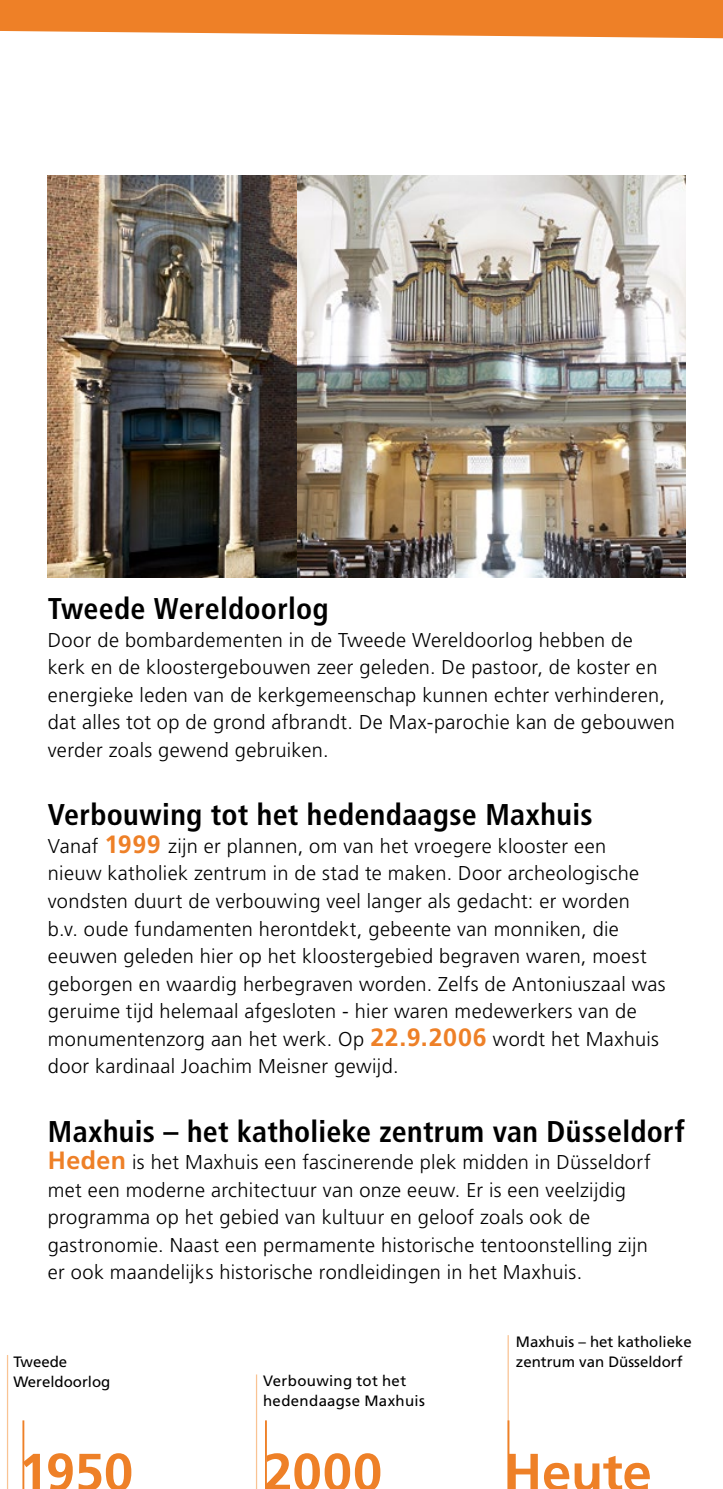
<style>
.page{position:relative;width:723px;height:1489px;background:#fff}
.page>*{position:absolute;margin:0;border:0;box-sizing:border-box;transform-origin:0 0}
.t1{font:700 52.5px "Frutiger";letter-spacing:-.005em;color:#ee8027}
.t2{font:700 condensed 30px "Frutiger";letter-spacing:.01em;color:#000}
.t3{font:300 20px/27.5px "Frutiger";letter-spacing:.015em;color:#000}
.t4{font:15px/20px "Frutiger";color:#000}
.t5{font:15px/20px "Frutiger";letter-spacing:.025em;color:#000}
.s1{font-weight:700;font-size:25px;color:#ee8027}
</style>
<div class="page">
<hr style="left:507px;top:1334px;width:2px;height:154px;background:#f9c393">
<hr style="left:7px;top:1354px;width:1px;height:134px;background:#f9c393">
<hr style="left:256px;top:1374px;width:1px;height:114px;background:#f9c393">
<hr style="left:22px;top:1420px;width:2px;height:68px;background:#ee8027">
<hr style="left:265px;top:1420px;width:2px;height:68px;background:#ee8027">
<hr style="left:507px;top:1420px;width:2px;height:68px;background:#ee8027">
<svg style="left:0;top:0;width:723px;height:38px;background:#ef8b3a"></svg>
<img style="left:48px;top:175px;width:250px;height:403px">
<img style="left:298px;top:175px;width:388px;height:403px">
<h2 class="t2" style="left:48px;top:591px;width:282px">Tweede Wereldoorlog</h2>
<p class="t3" style="left:48px;top:626px;width:629px">Door de bombardementen in de Tweede Wereldoorlog hebben de kerk en de kloostergebouwen zeer geleden. De pastoor, de koster en energieke leden van de kerkgemeenschap kunnen echter verhinderen, dat alles tot op de grond afbrandt. De Max-parochie kan de gebouwen verder zoals gewend gebruiken.</p>
<h2 class="t2" style="left:48px;top:797px;width:546px">Verbouwing tot het hedendaagse Maxhuis</h2>
<p class="t3" style="left:48px;top:832px;width:619px">Vanaf <span class="s1">1999</span> zijn er plannen, om van het vroegere klooster een<br>nieuw katholiek zentrum in de stad te maken. Door archeologische vondsten duurt de verbouwing veel langer als gedacht: er worden<br>b.v. oude fundamenten herontdekt, gebeente van monniken, die eeuwen geleden hier op het kloostergebied begraven waren, moest geborgen en waardig herbegraven worden. Zelfs de Antoniuszaal was geruime tijd helemaal afgesloten - hier waren medewerkers van de monumentenzorg aan het werk. Op <span class="s1">22.9.2006</span> wordt het Maxhuis door kardinaal Joachim Meisner gewijd.</p>
<h2 class="t2" style="left:48px;top:1113px;width:638px">Maxhuis – het katholieke zentrum van Düsseldorf</h2>
<p class="t3" style="left:48px;top:1148px;width:604px"><span class="s1">Heden</span> is het Maxhuis een fascinerende plek midden in Düsseldorf met een moderne architectuur van onze eeuw. Er is een veelzijdig programma op het gebied van kultuur en geloof zoals ook de gastronomie. Naast een permamente historische tentoonstelling zijn er ook maandelijks historische rondleidingen in het Maxhuis.</p>
<p class="t4" style="left:13px;top:1351px;width:99px">Tweede<br>Wereldoorlog</p>
<p class="t5" style="left:263px;top:1370px;width:163px">Verbouwing tot het hedendaagse Maxhuis</p>
<p class="t4" style="left:516px;top:1331px;width:177px">Maxhuis – het katholieke zentrum van Düsseldorf</p>
<h1 class="t1" style="left:19px;top:1441px;width:116px">1950</h1>
<h1 class="t1" style="left:263px;top:1441px;width:120px">2000</h1>
<h1 class="t1" style="left:504px;top:1441px;width:149px">Heute</h1>
</div>
